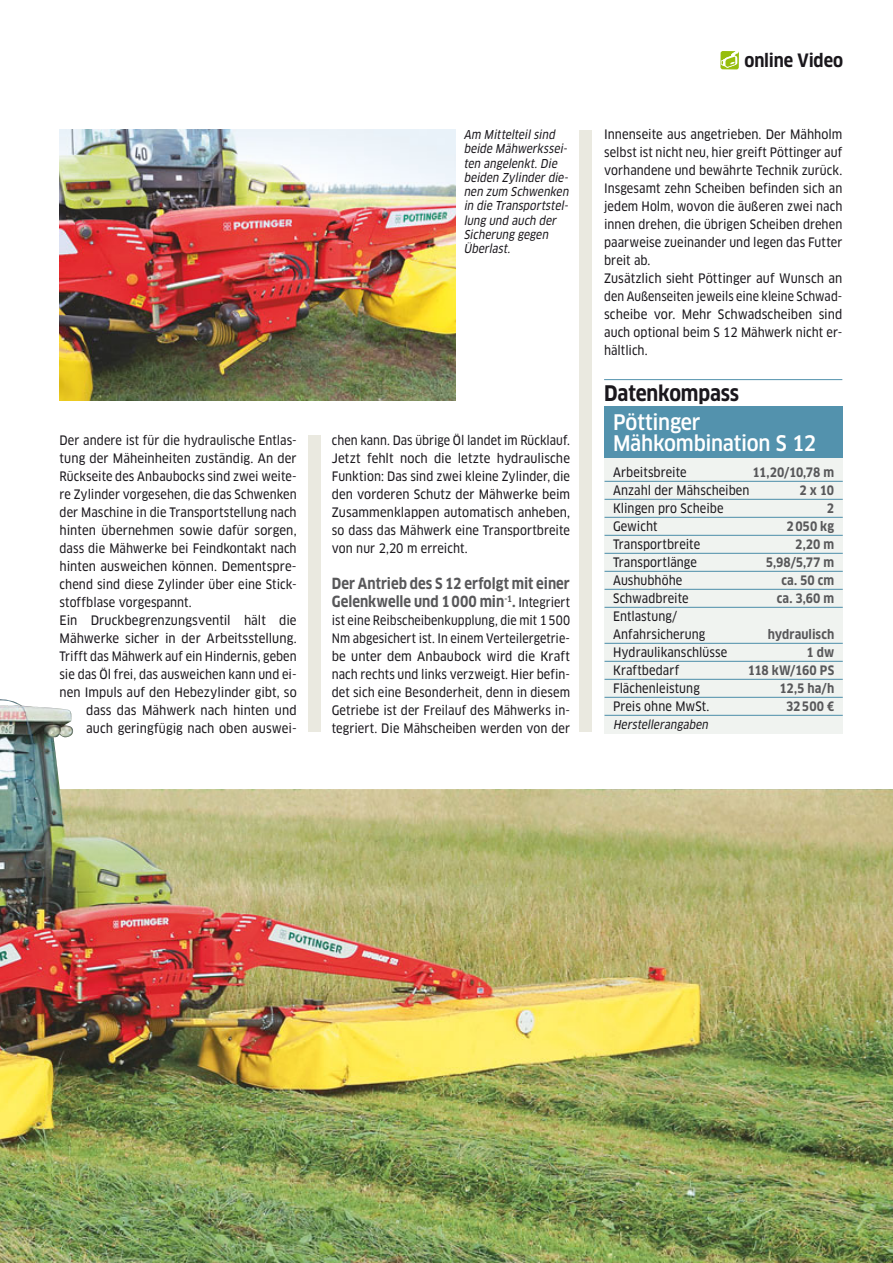
<style>
.page{position:relative;width:893px;height:1263px;background:#fff}
.page>*{position:absolute;margin:0;border:0;box-sizing:border-box;transform-origin:0 0}
.t1{font:500 condensed 21px/21px "Clan OT";letter-spacing:-.01em;color:#fff}
.t2{font:700 condensed 21px "Clan OT";letter-spacing:-.005em;color:#1a171c}
.t3{font:700 condensed 18px "Clan OT";color:#1a171c}
.t4{font:700 condensed 15px/18px "Clan OT";color:#58585a;scale:.95 1}
.t5{font:12.75px/18px "Clan OT Narrow News";letter-spacing:.005em;color:#1a171c}
.t6{font:12.75px/18px "Clan OT Narrow News";letter-spacing:.005em;color:#1a171c;text-align:justify;scale:.94 1}
.t7{font:12.75px/18px "Clan OT Narrow News";letter-spacing:.005em;color:#1a171c;text-align:justify;scale:.95 1}
.t8{font:12.75px "Clan OT Narrow News";letter-spacing:.005em;color:#1a171c;scale:.96 1}
.t9{font:700 condensed 12.75px "Clan OT";letter-spacing:.005em;color:#58585a}
.t10{font:italic 12px/14.2px "Clan OT Narrow News";color:#1a171c;scale:.95 1}
.s1{font-family:"Clan OT Narrow News";font-weight:400;font-stretch:normal;font-size:12.75px;color:#1a171c}
</style>
<div class="page">
<div style="left:579px;top:130px;width:13px;height:601px;background:#eae9e0"></div>
<div style="left:308px;top:435px;width:13px;height:296px;background:#eae9e0"></div>
<img style="left:0;top:698px;width:892px;height:565px">
<img style="left:60px;top:130px;width:395px;height:271px">
<hr style="left:604px;top:379px;width:238px;height:1px;background:#5392ad">
<div style="left:604px;top:458px;width:238px;height:275px;background:#f0f3f0"></div>
<hr style="left:604px;top:481px;width:238px;height:1px;background:#5392ad">
<hr style="left:604px;top:499px;width:238px;height:1px;background:#5392ad">
<hr style="left:604px;top:517px;width:238px;height:1px;background:#5392ad">
<hr style="left:604px;top:535px;width:238px;height:1px;background:#5392ad">
<hr style="left:604px;top:553px;width:238px;height:1px;background:#5392ad">
<hr style="left:604px;top:571px;width:238px;height:1px;background:#5392ad">
<hr style="left:604px;top:589px;width:238px;height:1px;background:#5392ad">
<hr style="left:604px;top:607px;width:238px;height:1px;background:#5392ad">
<hr style="left:604px;top:643px;width:238px;height:1px;background:#5392ad">
<hr style="left:604px;top:661px;width:238px;height:1px;background:#5392ad">
<hr style="left:604px;top:679px;width:238px;height:1px;background:#5392ad">
<hr style="left:604px;top:697px;width:238px;height:1px;background:#5392ad">
<hr style="left:604px;top:715px;width:238px;height:1px;background:#5392ad">
<div style="left:604px;top:407px;width:238px;height:51px;background:#5392ad"></div>
<svg style="left:720px;top:51px;width:19px;height:18px"></svg>
<p class="t5" style="left:60px;top:431px;width:238px">Der andere ist für die hydraulische Entlas-</p>
<p class="t5" style="left:60px;top:449px;width:239px">tung der Mäheinheiten zuständig. An der</p>
<p class="t8" style="left:60px;top:471px;width:248px">Rückseite des Anbaubocks sind zwei weite-</p>
<p class="t8" style="left:60px;top:489px;width:248px">re Zylinder vorgesehen, die das Schwenken</p>
<p class="t5" style="left:60px;top:503px;width:238px">der Maschine in die Transportstellung nach</p>
<p class="t5" style="left:60px;top:521px;width:238px">hinten übernehmen sowie dafür sorgen,</p>
<p class="t5" style="left:60px;top:539px;width:238px">dass die Mähwerke bei Feindkontakt nach</p>
<p class="t5" style="left:60px;top:557px;width:238px">hinten ausweichen können. Dementspre-</p>
<p class="t5" style="left:60px;top:575px;width:239px">chend sind diese Zylinder über eine Stick-</p>
<p class="t5" style="left:60px;top:593px;width:134px">stoffblase vorgespannt.</p>
<p class="t5" style="left:60px;top:611px;width:238px">Ein Druckbegrenzungsventil hält die</p>
<p class="t5" style="left:60px;top:629px;width:239px">Mähwerke sicher in der Arbeitsstellung.</p>
<p class="t8" style="left:60px;top:651px;width:248px">Trifft das Mähwerk auf ein Hindernis, geben</p>
<p class="t5" style="left:60px;top:665px;width:238px">sie das Öl frei, das ausweichen kann und ei-</p>
<p class="t5" style="left:60px;top:683px;width:239px">nen Impuls auf den Hebezylinder gibt, so</p>
<p class="t5" style="left:86px;top:701px;width:212px">dass das Mähwerk nach hinten und</p>
<p class="t5" style="left:86px;top:719px;width:212px">auch geringfügig nach oben auswei-</p>
<p class="t10" style="left:463px;top:128px;width:114px">Am Mittelteil sind beide Mähwerkssei&shy;ten angelenkt. Die beiden Zylinder die&shy;nen zum Schwenken in die Transportstel&shy;lung und auch der<br>Sicherung gegen<br>Überlast.</p>
<p class="t7" style="left:332px;top:431px;width:252px">chen kann. Das übrige Öl landet im Rücklauf.<br>Jetzt fehlt noch die letzte hydraulische Funktion: Das sind zwei kleine Zylinder, die den vorderen Schutz der Mähwerke beim Zusammenklappen automatisch anheben, so dass das Mähwerk eine Transportbreite von nur 2,20 m erreicht.</p>
<p class="t4" style="left:332px;top:575px;width:252px">Der Antrieb des S 12 erfolgt mit einer<br>Gelenkwelle und 1 000 min<sup>-1</sup>. <span class="s1">Integriert</span></p>
<p class="t6" style="left:332px;top:611px;width:255px">ist eine Reibscheibenkupplung, die mit 1 500<br>Nm abgesichert ist. In einem Verteilergetrie&shy;be unter dem Anbaubock wird die Kraft nach rechts und links verzweigt. Hier befin&shy;det sich eine Besonderheit, denn in diesem Getriebe ist der Freilauf des Mähwerks in&shy;tegriert. Die Mähscheiben werden von der</p>
<h2 class="t3" style="left:744px;top:53px;width:100px">online Video</h2>
<p class="t5" style="left:604px;top:125px;width:240px">Innenseite aus angetrieben. Der Mähholm selbst ist nicht neu, hier greift Pöttinger auf vorhandene und bewährte Technik zurück.<br>Insgesamt zehn Scheiben befinden sich an jedem Holm, wovon die äußeren zwei nach innen drehen, die übrigen Scheiben drehen paarweise zueinander und legen das Futter breit ab.<br>Zusätzlich sieht Pöttinger auf Wunsch an den Außenseiten jeweils eine kleine Schwad&shy;scheibe vor. Mehr Schwadscheiben sind auch optional beim S 12 Mähwerk nicht er&shy;hältlich.</p>
<h1 class="t2" style="left:604px;top:385px;width:137px">Datenkompass</h1>
<h1 class="t1" style="left:613px;top:413px;width:205px">Pöttinger<br>Mähkombination S 12</h1>
<p class="t5" style="left:613px;top:463px;width:75px">Arbeitsbreite</p>
<p class="t9" style="left:752px;top:467px;width:83px">11,20/10,78 m</p>
<p class="t5" style="left:613px;top:481px;width:138px">Anzahl der Mähscheiben</p>
<p class="t9" style="left:799px;top:485px;width:36px">2 x 10</p>
<p class="t5" style="left:613px;top:499px;width:112px">Klingen pro Scheibe</p>
<p class="t9" style="left:827px;top:503px;width:9px">2</p>
<p class="t5" style="left:613px;top:517px;width:46px">Gewicht</p>
<p class="t9" style="left:786px;top:521px;width:49px">2 050 kg</p>
<p class="t5" style="left:613px;top:535px;width:89px">Transportbreite</p>
<p class="t9" style="left:795px;top:539px;width:40px">2,20 m</p>
<p class="t5" style="left:613px;top:553px;width:85px">Transportlänge</p>
<p class="t9" style="left:765px;top:557px;width:70px">5,98/5,77 m</p>
<p class="t5" style="left:613px;top:571px;width:71px">Aushubhöhe</p>
<p class="t9" style="left:781px;top:575px;width:54px">ca. 50 cm</p>
<p class="t5" style="left:613px;top:589px;width:77px">Schwadbreite</p>
<p class="t9" style="left:776px;top:593px;width:59px">ca. 3,60 m</p>
<p class="t5" style="left:613px;top:607px;width:94px">Entlastung/<br>Anfahrsicherung</p>
<p class="t9" style="left:767px;top:629px;width:68px">hydraulisch</p>
<p class="t5" style="left:613px;top:643px;width:116px">Hydraulikanschlüsse</p>
<p class="t9" style="left:806px;top:647px;width:29px">1 dw</p>
<p class="t5" style="left:613px;top:661px;width:68px">Kraftbedarf</p>
<p class="t9" style="left:747px;top:665px;width:88px">118 kW/160 PS</p>
<p class="t5" style="left:613px;top:679px;width:88px">Flächenleistung</p>
<p class="t9" style="left:779px;top:683px;width:56px">12,5 ha/h</p>
<p class="t5" style="left:613px;top:697px;width:98px">Preis ohne MwSt.</p>
<p class="t9" style="left:786px;top:701px;width:50px">32 500 €</p>
<p class="t10" style="left:613px;top:718px;width:103px">Herstellerangaben</p>
</div>
